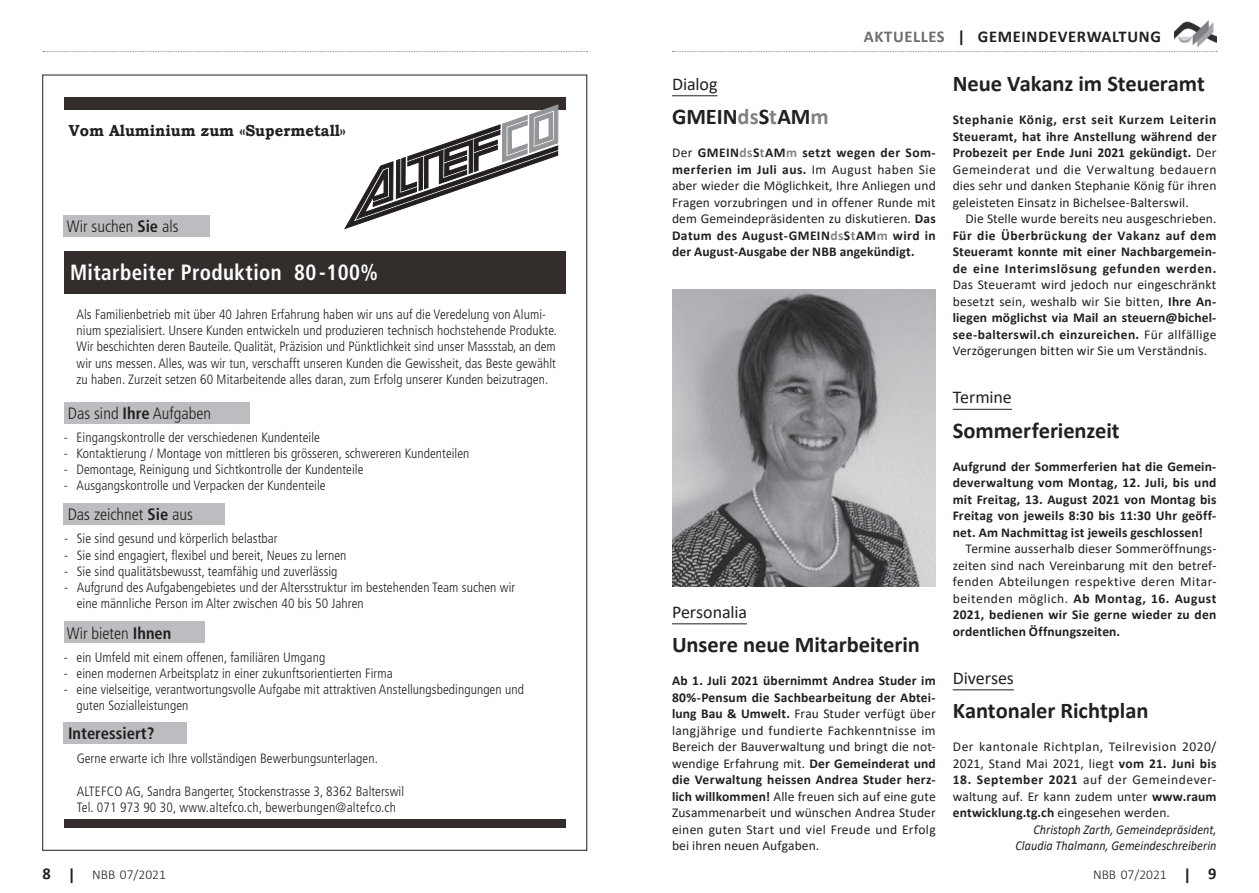
<style>
.page{position:relative;width:1259px;height:893px;background:#fff}
.page>*{position:absolute;margin:0;border:0;box-sizing:border-box;transform-origin:0 0}
.t1{font:700 22.5px "Calibri";letter-spacing:-.005em;color:#231f20}
.t2{font:700 condensed 22.05px "Frutiger";letter-spacing:.02em;color:#fff;scale:.95 1}
.t3{font:18px "Calibri";letter-spacing:-.005em;color:#231f20}
.t4{font:300 condensed 16.5px "Frutiger";color:#231f20}
.t5{font:700 16.5px "Calibri";letter-spacing:.04em;color:#231f20}
.t6{font:700 condensed 16.5px "Frutiger";color:#231f20}
.t7{font:700 16.05px "Bookman Old Style";color:#231f20;scale:.93 1}
.t8{font:13.5px/16.5px "Calibri";letter-spacing:.01em;color:#231f20;text-align:justify}
.t9{font:300 condensed 13.5px/16.2px "Frutiger";letter-spacing:.005em;color:#231f20}
.t10{font:700 13.5px/16.5px "Calibri";letter-spacing:.015em;color:#231f20;text-align:justify}
.t11{font:13.5px/16.5px "Calibri";letter-spacing:.035em;color:#231f20}
.t12{font:italic 13.5px "Calibri";letter-spacing:.005em;color:#231f20;scale:.9 1}
.t13{font:13.5px "Calibri";letter-spacing:.04em;color:#231f20}
.t14{font:300 13.5px "Calibri";color:#231f20}
.s1{font-weight:700}
.s2{color:#6c6d70}
.s3{color:#808285}
.s4{font-weight:700;color:#808285}
.s5{font-weight:400}
.s6{font-weight:700;font-size:16.5px}
</style>
<div class="page">
<div style="left:65px;top:819px;width:501px;height:8px;background:#332d2b"></div>
<div style="left:64px;top:97px;width:502px;height:13px;background:#332d2b"></div>
<svg style="left:345px;top:105px;width:213px;height:123px"></svg>
<div style="left:64px;top:402px;width:185px;height:21px;background:#bcbdc0"></div>
<div style="left:64px;top:723px;width:123px;height:21px;background:#bcbdc0"></div>
<div style="left:64px;top:622px;width:140px;height:21px;background:#bcbdc0"></div>
<div style="left:64px;top:503px;width:161px;height:22px;background:#bcbdc0"></div>
<div style="left:64px;top:215px;width:146px;height:21px;background:#bcbdc0"></div>
<div style="left:64px;top:251px;width:502px;height:42px;background:#332d2b"></div>
<hr style="left:672px;top:96px;width:45px;height:1px;background:#231f20">
<hr style="left:672px;top:624px;width:75px;height:1px;background:#231f20">
<hr style="left:952px;top:409px;width:60px;height:1px;background:#231f20">
<hr style="left:952px;top:690px;width:62px;height:1px;background:#231f20">
<img style="left:672px;top:289px;width:263px;height:297px">
<svg style="left:672px;top:51px;width:545px;height:1px"></svg>
<img style="left:1174px;top:21px;width:42px;height:26px">
<svg style="left:43px;top:51px;width:544px;height:1px"></svg>
<p class="t7" style="left:69px;top:121px;width:299px">Vom Aluminium zum «Supermetall»</p>
<p class="t4" style="left:67px;top:217px;width:113px">Wir suchen <span class="s1">Sie</span> als</p>
<h2 class="t2" style="left:70px;top:259px;width:325px">Mitarbeiter Produktion 80 -100%</h2>
<p class="t9" style="left:77px;top:306px;width:482px">Als Familienbetrieb mit über 40 Jahren Erfahrung haben wir uns auf die Veredelung von Alumi&shy;nium spezialisiert. Unsere Kunden entwickeln und produzieren technisch hochstehende Produkte.<br>Wir beschichten deren Bauteile. Qualität, Präzision und Pünktlichkeit sind unser Massstab, an dem wir uns messen. Alles, was wir tun, verschafft unseren Kunden die Gewissheit, das Beste gewählt zu haben. Zurzeit setzen 60 Mitarbeitende alles daran, zum Erfolg unserer Kunden beizutragen.</p>
<p class="t4" style="left:68px;top:404px;width:145px">Das sind <span class="s1">Ihre</span> Aufgaben</p>
<p class="t9" style="left:64px;top:429px;width:258px">- Eingangskontrolle der verschiedenen Kundenteile</p>
<p class="t9" style="left:64px;top:445px;width:407px">- Kontaktierung / Montage von mittleren bis grösseren, schwereren Kundenteilen</p>
<p class="t9" style="left:64px;top:462px;width:301px">- Demontage, Reinigung und Sichtkontrolle der Kundenteile</p>
<p class="t9" style="left:64px;top:478px;width:263px">- Ausgangskontrolle und Verpacken der Kundenteile</p>
<p class="t9" style="left:64px;top:531px;width:215px">- Sie sind gesund und körperlich belastbar</p>
<p class="t9" style="left:64px;top:547px;width:284px">- Sie sind engagiert, flexibel und bereit, Neues zu lernen</p>
<p class="t9" style="left:64px;top:563px;width:275px">- Sie sind qualitätsbewusst, teamfähig und zuverlässig</p>
<p class="t9" style="left:77px;top:579px;width:440px;text-indent:-13px">- Aufgrund des Aufgabengebietes und der Altersstruktur im bestehenden Team suchen wir eine männliche Person im Alter zwischen 40 bis 50 Jahren</p>
<p class="t4" style="left:68px;top:505px;width:127px">Das zeichnet <span class="s1">Sie</span> aus</p>
<p class="t4" style="left:67px;top:623px;width:106px">Wir bieten <span class="s1">Ihnen</span></p>
<p class="t9" style="left:64px;top:649px;width:263px">- ein Umfeld mit einem offenen, familiären Umgang</p>
<p class="t9" style="left:64px;top:665px;width:330px">- einen modernen Arbeitsplatz in einer zukunftsorientierten Firma</p>
<p class="t9" style="left:77px;top:681px;width:449px;text-indent:-13px">- eine vielseitige, verantwortungsvolle Aufgabe mit attraktiven Anstellungsbedingungen und guten Sozialleistungen</p>
<p class="t6" style="left:68px;top:724px;width:88px">Interessiert?</p>
<p class="t9" style="left:77px;top:750px;width:303px">Gerne erwarte ich Ihre vollständigen Bewerbungsunterlagen.</p>
<p class="t9" style="left:77px;top:783px;width:329px">ALTEFCO AG, Sandra Bangerter, Stockenstrasse 3, 8362 Balterswil<br>Tel. 071 973 90 30, www.altefco.ch, bewerbungen@altefco.ch</p>
<p class="t5" style="left:864px;top:25px;width:298px"><span class="s2">AKTUELLES</span> | GEMEINDEVERWALTUNG</p>
<h3 class="t3" style="left:672px;top:71px;width:47px">Dialog</h3>
<h1 class="t1" style="left:672px;top:101px;width:158px">GMEIN<span class="s3">ds</span>S<span class="s3">t</span>AM<span class="s3">m</span></h1>
<p class="t8" style="left:672px;top:144px;width:265px">Der <span class="s1">GMEIN</span><span class="s4">ds</span><span class="s1">S</span><span class="s4">t</span><span class="s1">AM</span><span class="s4">m</span> <span class="s1">setzt wegen der Som&shy;merferien im Juli aus.</span> Im August haben Sie aber wieder die Möglichkeit, Ihre Anliegen und Fragen vorzubringen und in offener Runde mit dem Gemeindepräsidenten zu diskutieren. <span class="s1">Das Datum des August-GMEIN</span><span class="s4">ds</span><span class="s1">S</span><span class="s4">t</span><span class="s1">AM</span><span class="s4">m</span> <span class="s1">wird in der August-Ausgabe der NBB angekündigt.</span></p>
<h3 class="t3" style="left:672px;top:599px;width:76px">Personalia</h3>
<h1 class="t1" style="left:672px;top:629px;width:249px">Unsere neue Mitarbeiterin</h1>
<p class="t8" style="left:672px;top:672px;width:265px"><span class="s1">Ab 1. Juli 2021 übernimmt Andrea Studer im 80%-Pensum die Sachbearbeitung der Abtei&shy;lung Bau &amp; Umwelt.</span> Frau Studer verfügt über langjährige und fundierte Fachkenntnisse im Bereich der Bauverwaltung und bringt die not&shy;wendige Erfahrung mit. <span class="s1">Der Gemeinderat und die Verwaltung heissen Andrea Studer herz&shy;lich willkommen!</span> Alle freuen sich auf eine gute Zusammenarbeit und wünschen Andrea Studer einen guten Start und viel Freude und Erfolg bei ihren neuen Aufgaben.</p>
<h1 class="t1" style="left:952px;top:68px;width:254px">Neue Vakanz im Steueramt</h1>
<p class="t8" style="left:952px;top:111px;width:265px"><span class="s1">Stephanie König, erst seit Kurzem Leiterin Steueramt, hat ihre Anstellung während der Probezeit per Ende Juni 2021 gekündigt.</span> Der Gemeinderat und die Verwaltung bedauern dies sehr und danken Stephanie König für ihren geleisteten Einsatz in Bichelsee-Balterswil.</p>
<p class="t8" style="left:965px;top:210px;width:252px">Die Stelle wurde bereits neu ausgeschrieben.</p>
<p class="t10" style="left:952px;top:227px;width:265px">Für die Überbrückung der Vakanz auf dem Steueramt konnte mit einer Nachbargemein&shy;de eine Interimslösung gefunden werden.</p>
<p class="t8" style="left:952px;top:276px;width:265px">Das Steueramt wird jedoch nur eingeschränkt besetzt sein, weshalb wir Sie bitten, <span class="s1">Ihre An&shy;liegen möglichst via Mail an steuern@bichel&shy;see-balterswil.ch einzureichen.</span> Für allfällige Verzögerungen bitten wir Sie um Verständnis.</p>
<h3 class="t3" style="left:952px;top:385px;width:61px">Termine</h3>
<h1 class="t1" style="left:952px;top:414px;width:168px">Sommerferienzeit</h1>
<p class="t10" style="left:952px;top:458px;width:265px">Aufgrund der Sommerferien hat die Gemein&shy;deverwaltung vom Montag, 12. Juli, bis und mit Freitag, 13. August 2021 von Montag bis Freitag von jeweils 8:30 bis 11:30 Uhr geöff&shy;net. Am Nachmittag ist jeweils geschlossen!</p>
<p class="t8" style="left:952px;top:540px;width:265px;text-indent:13px">Termine ausserhalb dieser Sommeröffnungs&shy;zeiten sind nach Vereinbarung mit den betref&shy;fenden Abteilungen respektive deren Mitar&shy;beitenden möglich. <span class="s1">Ab Montag, 16. August 2021, bedienen wir Sie gerne wieder zu den ordentlichen Öffnungszeiten.</span></p>
<h3 class="t3" style="left:952px;top:665px;width:63px">Diverses</h3>
<h1 class="t1" style="left:952px;top:695px;width:197px">Kantonaler Richtplan</h1>
<p class="t11" style="left:952px;top:738px;width:265px">Der kantonale Richtplan, Teilrevision 2020/<br>2021, Stand Mai 2021, liegt <span class="s1">vom 21. Juni bis</span></p>
<p class="t13" style="left:952px;top:770px;width:265px"><span class="s1">18. September 2021</span> auf der Gemeindever-</p>
<p class="t8" style="left:952px;top:788px;width:265px">waltung auf. Er kann zudem unter <span class="s1">www.raum</span></p>
<p class="t10" style="left:952px;top:804px;width:219px">entwicklung.tg.ch <span class="s5">eingesehen werden.</span></p>
<p class="t12" style="left:1033px;top:820px;width:205px">Christoph Zarth, Gemeindepräsident,</p>
<p class="t12" style="left:1015px;top:836px;width:225px">Claudia Thalmann, Gemeindeschreiberin</p>
<p class="t14" style="left:43px;top:866px;width:125px"><span class="s6">8 |</span> NBB 07/2021</p>
<p class="t14" style="left:1093px;top:866px;width:125px">NBB 07/2021 <span class="s6">| 9</span></p>
</div>
